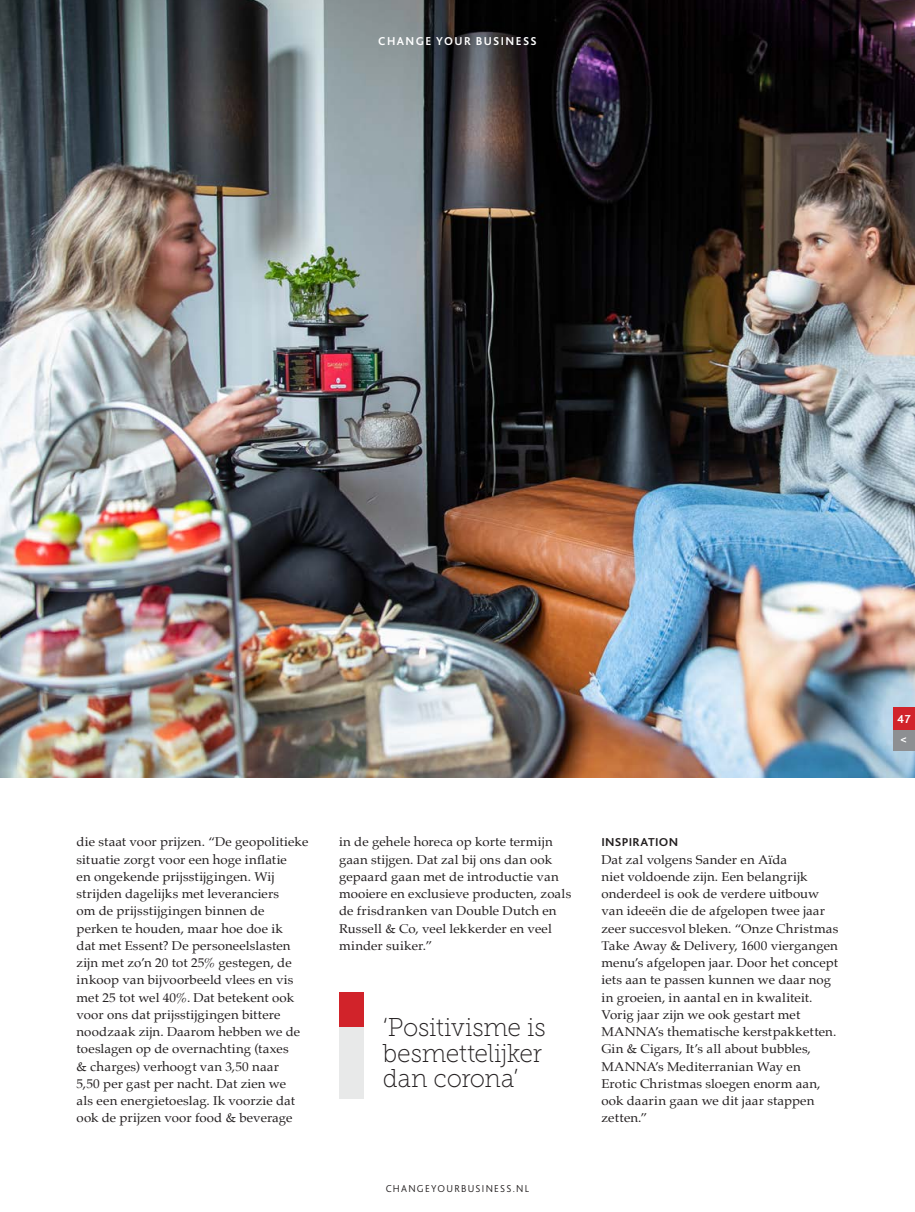
<style>
.page{position:relative;width:915px;height:1212px;background:#fff}
.page>*{position:absolute;margin:0;border:0;box-sizing:border-box;transform-origin:0 0}
.t1{font:25.65px/25.7px "Museo Slab 100";letter-spacing:-.01em;color:#231f20;scale:.96 1}
.t2{font:12.75px/17.2px "Palatino";letter-spacing:.005em;color:#231f20;scale:1.04 1}
.t3{font:700 12px/20.7px "Bliss 2";letter-spacing:.125em;color:#fff}
.t4{font:700 12px "Bliss 2";letter-spacing:.02em;color:#231f20;scale:1.04 1}
.t5{font:300 10.5px "Bliss 2";letter-spacing:.125em;color:#231f20}
</style>
<div class="page">
<img style="left:0;top:0;width:914px;height:777px">
<div style="left:892px;top:728px;width:22px;height:22px;background:#8d8f92"></div>
<div style="left:892px;top:707px;width:22px;height:22px;background:#d1232a"></div>
<div style="left:339px;top:992px;width:24px;height:106px;background:#e8e9e9"></div>
<div style="left:339px;top:992px;width:24px;height:35px;background:#d1232a"></div>
<p class="t3" style="left:378px;top:30px;width:160px">CHANGE YOUR BUSINESS</p>
<p class="t2" style="left:77px;top:833px;width:224px">die staat voor prijzen. “De geopolitieke situatie zorgt voor een hoge inflatie<br>en ongekende prijsstijgingen. Wij strijden dagelijks met leveranciers<br>om de prijsstijgingen binnen de perken te houden, maar hoe doe ik<br>dat met Essent? De personeelslasten zijn met zo’n 20 tot 25% gestegen, de inkoop van bijvoorbeeld vlees en vis met 25 tot wel 40%. Dat betekent ook voor ons dat prijsstijgingen bittere noodzaak zijn. Daarom hebben we de toeslagen op de overnachting (taxes<br>&amp; charges) verhoogt van 3,50 naar<br>5,50 per gast per nacht. Dat zien we<br>als een energietoeslag. Ik voorzie dat ook de prijzen voor food &amp; beverage</p>
<p class="t2" style="left:339px;top:833px;width:225px">in de gehele horeca op korte termijn gaan stijgen. Dat zal bij ons dan ook gepaard gaan met de introductie van mooiere en exclusieve producten, zoals de frisdranken van Double Dutch en Russell &amp; Co, veel lekkerder en veel minder suiker.”</p>
<p class="t4" style="left:601px;top:835px;width:75px">INSPIRATION</p>
<p class="t2" style="left:601px;top:850px;width:229px">Dat zal volgens Sander en Aïda<br>niet voldoende zijn. Een belangrijk onderdeel is ook de verdere uitbouw van ideeën die de afgelopen twee jaar zeer succesvol bleken. “Onze Christmas Take Away &amp; Delivery, 1600 viergangen menu’s afgelopen jaar. Door het concept iets aan te passen kunnen we daar nog in groeien, in aantal en in kwaliteit.<br>Vorig jaar zijn we ook gestart met MANNA’s thematische kerstpakketten.<br>Gin &amp; Cigars, It’s all about bubbles, MANNA’s Mediterranian Way en Erotic Christmas sloegen enorm aan, ook daarin gaan we dit jaar stappen zetten.”</p>
<h1 class="t1" style="left:382px;top:1015px;width:171px">‘Positivisme is besmettelijker dan corona’</h1>
<p class="t5" style="left:385px;top:1182px;width:145px">CHANGEYOURBUSINESS.NL</p>
<p class="t3" style="left:897px;top:708px;width:15px">47 &lt;</p>
</div>
